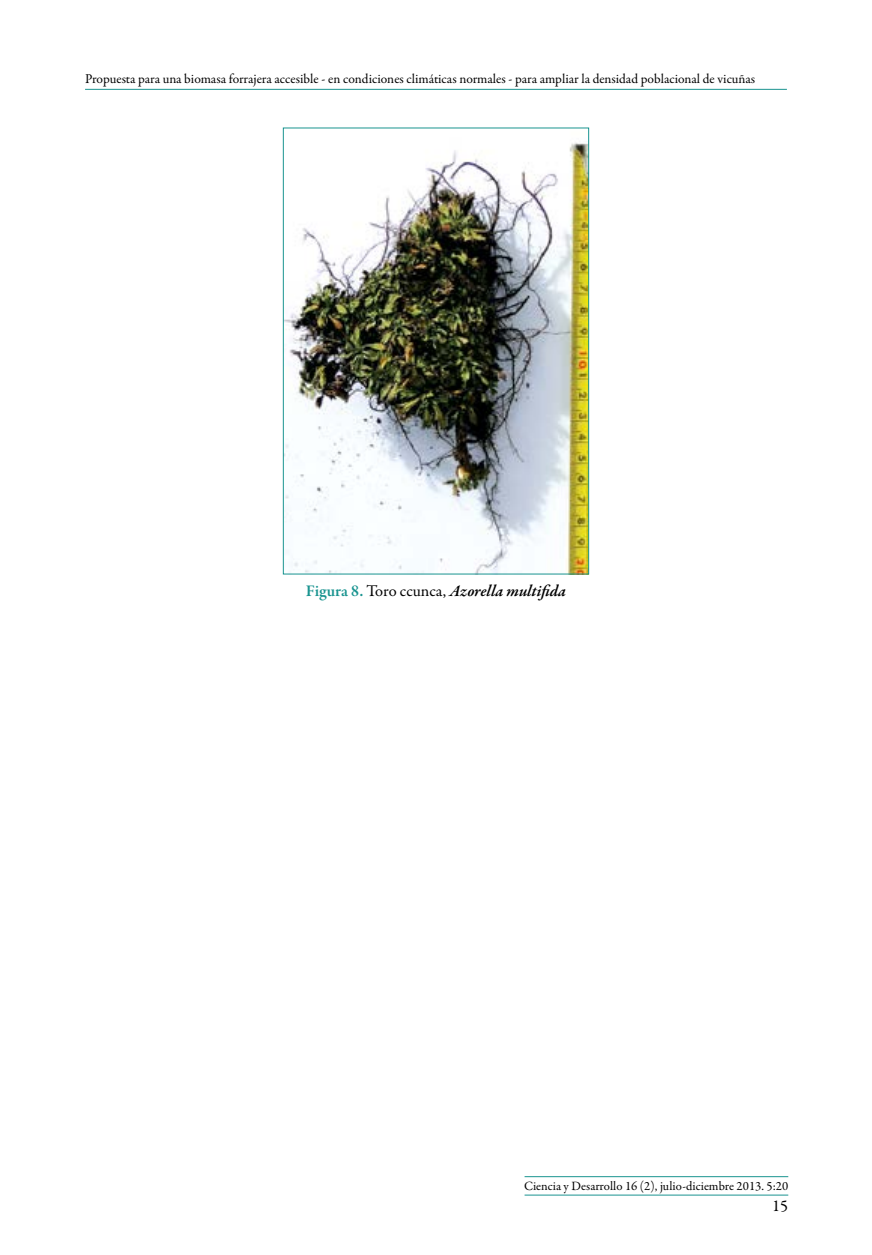
<style>
.page{position:relative;width:872px;height:1255px;background:#fff}
.page>*{position:absolute;margin:0;border:0;box-sizing:border-box;transform-origin:0 0}
.t1{font:italic 600 16.5px "Garamond Premr Pro";letter-spacing:-.005em;color:#000}
.t2{font:16.5px "Garamond Premr Pro";color:#000}
.t3{font:13.5px "Garamond Premr Pro";color:#000}
.t4{font:12.75px "Garamond Premr Pro";color:#000}
.s1{font-style:normal;color:#1a9490}
.s2{font-weight:400;font-style:normal}
</style>
<div class="page">
<hr style="left:85px;top:89px;width:702px;height:1px;background:#1a9490">
<hr style="left:524px;top:1194px;width:264px;height:1px;background:#1a9490">
<hr style="left:524px;top:1176px;width:264px;height:1px;background:#1a9490">
<img style="left:285px;top:143px;width:302px;height:429px">
<div style="left:283px;top:128px;width:306px;height:446px;border:1px solid #1a9490"></div>
<p class="t3" style="left:85px;top:71px;width:671px">Propuesta para una biomasa forrajera accesible - en condiciones climáticas normales - para ampliar la densidad poblacional de vicuñas</p>
<p class="t1" style="left:306px;top:580px;width:261px"><span class="s1">Figura 8.</span> <span class="s2">Toro ccunca,</span> Azorella multifida</p>
<p class="t4" style="left:524px;top:1177px;width:266px">Ciencia y Desarrollo 16 (2), julio-diciembre 2013. 5:20</p>
<p class="t2" style="left:772px;top:1196px;width:18px">15</p>
</div>
